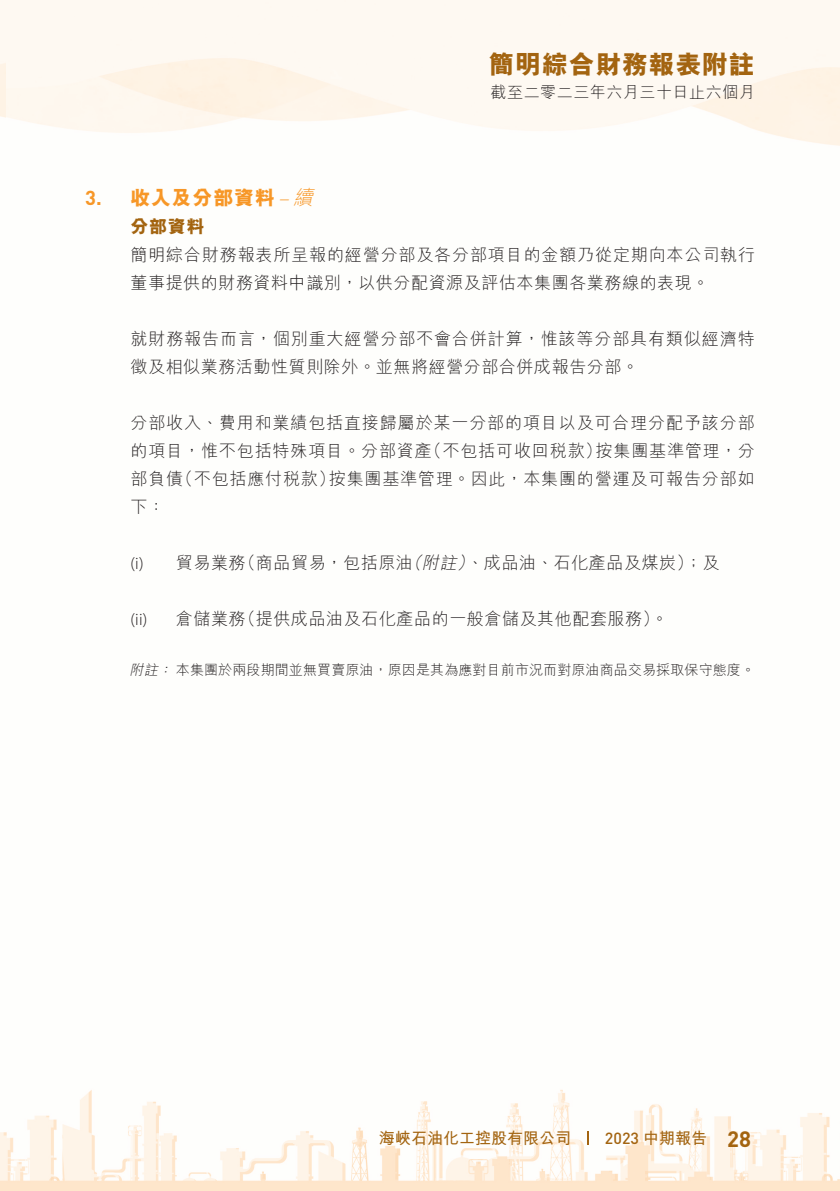
<style>
.page{position:relative;width:840px;height:1191px;background:#fff}
.page>*{position:absolute;margin:0;border:0;box-sizing:border-box;transform-origin:0 0}
.t1{font:800 26px "M Hei HK";letter-spacing:.025em;color:#a36410}
.t2{font:700 22px "DIN";color:#a36410}
._01_H1{font:800 20px "M Hei HK";letter-spacing:.035em;color:#f79727}
._01_H1-2{font:700 20px "DIN";color:#f79727}
._02_H2{font:800 18px "M Hei HK";color:#a36410}
._00_txt{font:300 17px/28px "M Hei HK";letter-spacing:.05em;color:#231f20}
._00_txt-2{font:300 17px "Myriad Pro";color:#231f20}
._00_txt-3{font:italic 300 17px "M Hei HK";color:#231f20}
.t3{font:300 16px "M Hei HK";letter-spacing:.035em;color:#231f20}
.t4{font:700 16px "M Hei HK";color:#a36410}
.t5{font:500 16px "DIN";color:#a36410}
._06_Notes{font:300 14px "M Hei HK";letter-spacing:.01em;color:#231f20}
._06_Notes-2{font:italic 300 14px "M Hei HK";color:#231f20}
.s1{font-family:"Myriad Pro";font-weight:300;font-style:italic}
.s2{font-weight:300;font-style:italic}
.s3{font-style:italic}
.s4{font-family:"M Hei HK";font-weight:700}
</style>
<div class="page">
<img style="left:0;top:1089px;width:839px;height:102px">
<svg style="left:587px;top:1131px;width:1px;height:14px"></svg>
<h1 class="t1" style="left:488px;top:52px;width:267px">簡明綜合財務報表附註</h1>
<p class="t3" style="left:490px;top:84px;width:265px">截至二零二三年六月三十日止六個月</p>
<p class="_01_H1-2" style="left:85px;top:185px;width:18px">3.</p>
<p class="_01_H1" style="left:130px;top:188px;width:188px">收入及分部資料 <span class="s1">–</span><span class="s2">續</span></p>
<p class="_02_H2" style="left:130px;top:217px;width:75px">分部資料</p>
<p class="_00_txt" style="left:130px;top:240px;width:625px">簡明綜合財務報表所呈報的經營分部及各分部項目的金額乃從定期向本公司執行董事提供的財務資料中識別，以供分配資源及評估本集團各業務線的表現。</p>
<p class="_00_txt" style="left:130px;top:324px;width:625px">就財務報告而言，個別重大經營分部不會合併計算，惟該等分部具有類似經濟特徵及相似業務活動性質則除外。並無將經營分部合併成報告分部。</p>
<p class="_00_txt" style="left:130px;top:408px;width:625px;text-align:right">分部收入、費用和業績包括直接歸屬於某一分部的項目以及可合理分配予該分部按集團基準管理，分</p>
<p class="_00_txt" style="left:424px;top:436px;width:179px">（不包括可收回稅款）</p>
<p class="_00_txt" style="left:329px;top:436px;width:427px;text-indent:-198px">的項目，惟不包括特殊項目。分部資產<br>按集團基準管理。因此，本集團的營運及可報告分部如</p>
<p class="_00_txt" style="left:176px;top:464px;width:161px">（不包括應付稅款）</p>
<p class="_00_txt" style="left:130px;top:464px;width:54px">部負債下：</p>
<p class="_00_txt-2" style="left:130px;top:553px;width:15px">)i(</p>
<p class="_00_txt-2" style="left:130px;top:609px;width:18px">)i i(</p>
<p class="_00_txt" style="left:238px;top:548px;width:176px">（商品貿易，包括原油</p>
<p class="_00_txt-3" style="left:404px;top:554px;width:22px">（</p>
<p class="_00_txt" style="left:456px;top:548px;width:264px"><span class="s3">）</span>、成品油、石化產品及煤炭）；及</p>
<p class="_00_txt-3" style="left:421px;top:554px;width:40px">附註</p>
<p class="_00_txt" style="left:176px;top:548px;width:71px">貿易業務</p>
<p class="_00_txt" style="left:238px;top:604px;width:430px">（提供成品油及石化產品的一般倉儲及其他配套服務。(</p>
<p class="_00_txt" style="left:176px;top:604px;width:71px">倉儲業務</p>
<p class="_06_Notes-2" style="left:129px;top:663px;width:33px">附註</p>
<p class="_06_Notes" style="left:158px;top:663px;width:598px"><span class="s3">：</span>本集團於兩段期間並無買賣原油，原因是其為應對目前市況而對原油商品交易採取保守態度。</p>
<p class="t4" style="left:379px;top:1126px;width:193px">海峽石油化工控股有限公司</p>
<p class="t5" style="left:604px;top:1128px;width:104px">2023 <span class="s4">中期報告</span></p>
<p class="t2" style="left:726px;top:1125px;width:25px">28</p>
</div>
